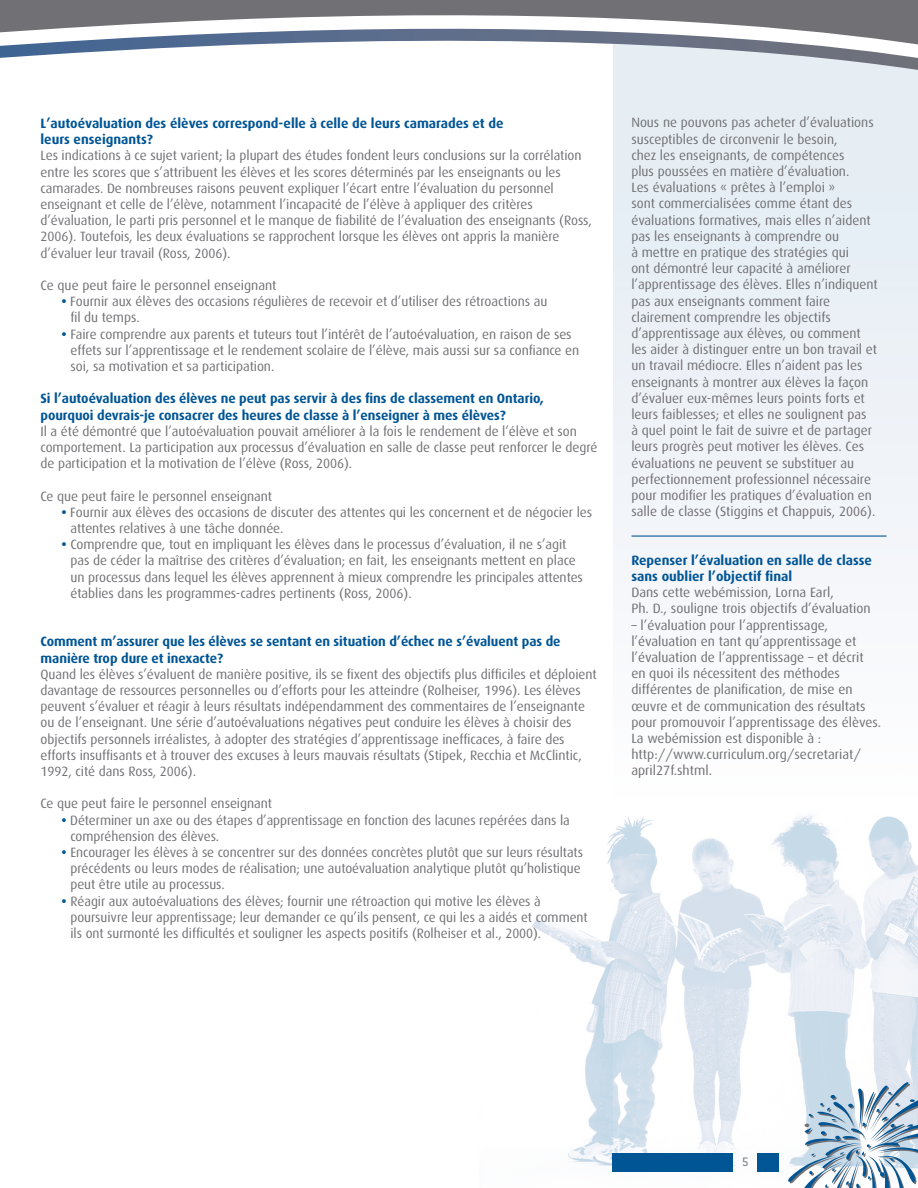
<style>
.page{position:relative;width:918px;height:1188px;background:#fff}
.page>*{position:absolute;margin:0;border:0;box-sizing:border-box;transform-origin:0 0}
.t1{font:13.5px/16.2px "Dax";letter-spacing:-.005em;color:#717074}
.t2{font:700 13.5px/16.2px "Dax";letter-spacing:-.005em;color:#005595}
.t3{font:500 13.5px "Conduit ITC";color:#8a8a8e}
.s1{font-weight:700;color:#005595}
</style>
<div class="page">
<img style="left:532px;top:834px;width:82px;height:332px">
<svg style="left:614px;top:92px;width:304px;height:1080px"></svg>
<svg style="left:787px;top:1081px;width:131px;height:107px"></svg>
<div style="left:612px;top:1154px;width:120px;height:18px;background:#005595"></div>
<div style="left:757px;top:1154px;width:22px;height:18px;background:#005595"></div>
<div style="left:613px;top:78px;width:305px;height:14px;background:#e6eef4"></div>
<svg style="left:0;top:0;width:918px;height:78px"></svg>
<hr style="left:632px;top:536px;width:254px;height:1px;background:#005595">
<p class="t2" style="left:40px;top:115px;width:465px">L’autoévaluation des élèves correspond-elle à celle de leurs camarades et de</p>
<p class="t2" style="left:40px;top:131px;width:114px">leurs enseignants?</p>
<p class="t1" style="left:40px;top:148px;width:553px">Les indications à ce sujet varient; la plupart des études fondent leurs conclusions sur la corrélation entre les scores que s’attribuent les élèves et les scores déterminés par les enseignants ou les camarades. De nombreuses raisons peuvent expliquer l’écart entre l’évaluation du personnel enseignant et celle de l’élève, notamment l’incapacité de l’élève à appliquer des critères d’évaluation, le parti pris personnel et le manque de fiabilité de l’évaluation des enseignants (Ross, 2006). Toutefois, les deux évaluations se rapprochent lorsque les élèves ont appris la manière d’évaluer leur travail (Ross, 2006).</p>
<p class="t1" style="left:40px;top:277px;width:238px">Ce que peut faire le personnel enseignant</p>
<p class="t1" style="left:70px;top:293px;width:479px;text-indent:-9px"><span class="s1">•</span> Fournir aux élèves des occasions régulières de recevoir et d’utiliser des rétroactions au fil du temps.</p>
<p class="t1" style="left:70px;top:326px;width:510px;text-indent:-9px"><span class="s1">•</span> Faire comprendre aux parents et tuteurs tout l’intérêt de l’autoévaluation, en raison de ses effets sur l’apprentissage et le rendement scolaire de l’élève, mais aussi sur sa confiance en soi, sa motivation et sa participation.</p>
<p class="t2" style="left:40px;top:391px;width:505px">Si l’autoévaluation des élèves ne peut pas servir à des fins de classement en Ontario, pourquoi devrais-je consacrer des heures de classe à l’enseigner à mes élèves?</p>
<p class="t1" style="left:40px;top:423px;width:559px">Il a été démontré que l’autoévaluation pouvait améliorer à la fois le rendement de l’élève et son comportement. La participation aux processus d’évaluation en salle de classe peut renforcer le degré de participation et la motivation de l’élève (Ross, 2006).</p>
<p class="t1" style="left:40px;top:488px;width:233px">Ce que peut faire le personnel enseignant</p>
<p class="t1" style="left:70px;top:504px;width:523px;text-indent:-9px"><span class="s1">•</span> Fournir aux élèves des occasions de discuter des attentes qui les concernent et de négocier les attentes relatives à une tâche donnée.</p>
<p class="t1" style="left:70px;top:536px;width:514px;text-indent:-9px"><span class="s1">•</span> Comprendre que, tout en impliquant les élèves dans le processus d’évaluation, il ne s’agit pas de céder la maîtrise des critères d’évaluation; en fait, les enseignants mettent en place un processus dans lequel les élèves apprennent à mieux comprendre les principales attentes établies dans les programmes-cadres pertinents (Ross, 2006).</p>
<p class="t2" style="left:40px;top:634px;width:522px">Comment m’assurer que les élèves se sentant en situation d’échec ne s’évaluent pas de manière trop dure et inexacte?</p>
<p class="t1" style="left:40px;top:666px;width:558px">Quand les élèves s’évaluent de manière positive, ils se fixent des objectifs plus difficiles et déploient davantage de ressources personnelles ou d’efforts pour les atteindre (Rolheiser, 1996). Les élèves peuvent s’évaluer et réagir à leurs résultats indépendamment des commentaires de l’enseignante ou de l’enseignant. Une série d’autoévaluations négatives peut conduire les élèves à choisir des objectifs personnels irréalistes, à adopter des stratégies d’apprentissage inefficaces, à faire des efforts insuffisants et à trouver des excuses à leurs mauvais résultats (Stipek, Recchia et McClintic, 1992, cité dans Ross, 2006).</p>
<p class="t1" style="left:40px;top:796px;width:233px">Ce que peut faire le personnel enseignant</p>
<p class="t1" style="left:70px;top:812px;width:501px;text-indent:-9px"><span class="s1">•</span> Déterminer un axe ou des étapes d’apprentissage en fonction des lacunes repérées dans la compréhension des élèves.</p>
<p class="t1" style="left:70px;top:844px;width:514px;text-indent:-9px"><span class="s1">•</span> Encourager les élèves à se concentrer sur des données concrètes plutôt que sur leurs résultats précédents ou leurs modes de réalisation; une autoévaluation analytique plutôt qu’holistique peut être utile au processus.</p>
<p class="t1" style="left:70px;top:893px;width:519px;text-indent:-9px"><span class="s1">•</span> Réagir aux autoévaluations des élèves; fournir une rétroaction qui motive les élèves à poursuivre leur apprentissage; leur demander ce qu’ils pensent, ce qui les a aidés et comment ils ont surmonté les difficultés et souligner les aspects positifs (Rolheiser et al., 2000).</p>
<p class="t1" style="left:631px;top:115px;width:248px">Nous ne pouvons pas acheter d’évaluations susceptibles de circonvenir le besoin,<br>chez les enseignants, de compétences<br>plus poussées en matière d’évaluation.<br>Les évaluations « prêtes à l’emploi »<br>sont commercialisées comme étant des évaluations formatives, mais elles n’aident pas les enseignants à comprendre ou<br>à mettre en pratique des stratégies qui<br>ont démontré leur capacité à améliorer l’apprentissage des élèves. Elles n’indiquent pas aux enseignants comment faire clairement comprendre les objectifs d’apprentissage aux élèves, ou comment les aider à distinguer entre un bon travail et un travail médiocre. Elles n’aident pas les enseignants à montrer aux élèves la façon d’évaluer eux-mêmes leurs points forts et leurs faiblesses; et elles ne soulignent pas<br>à quel point le fait de suivre et de partager leurs progrès peut motiver les élèves. Ces évaluations ne peuvent se substituer au perfectionnement professionnel nécessaire pour modifier les pratiques d’évaluation en salle de classe (Stiggins et Chappuis, 2006).</p>
<p class="t2" style="left:631px;top:552px;width:242px">Repenser l’évaluation en salle de classe sans oublier l’objectif final</p>
<p class="t1" style="left:631px;top:585px;width:241px">Dans cette webémission, Lorna Earl,<br>Ph. D., souligne trois objectifs d’évaluation</p>
<p class="t1" style="left:631px;top:617px;width:252px">– l’évaluation pour l’apprentissage, l’évaluation en tant qu’apprentissage et l’évaluation de l’apprentissage – et décrit en quoi ils nécessitent des méthodes différentes de planification, de mise en œuvre et de communication des résultats pour promouvoir l’apprentissage des élèves.</p>
<p class="t1" style="left:631px;top:730px;width:191px">La webémission est disponible à :</p>
<p class="t1" style="left:631px;top:747px;width:231px">http://www.curriculum.org/secretariat/ april27f.shtml.</p>
<p class="t3" style="left:742px;top:1154px;width:8px">5</p>
</div>
